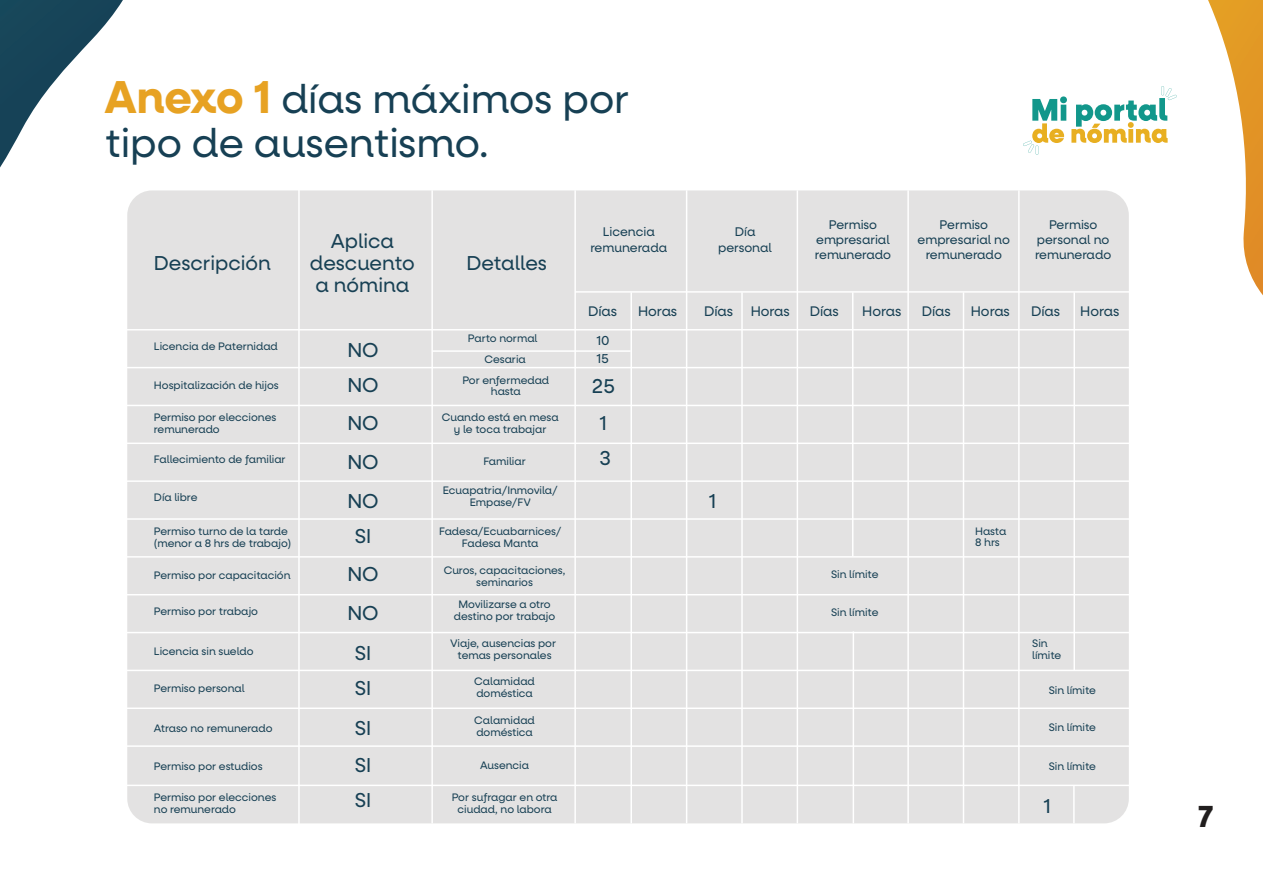
<style>
.page{position:relative;width:1263px;height:893px;background:#fff}
.page>*{position:absolute;margin:0;border:0;box-sizing:border-box;transform-origin:0 0}
.t1{font:40.5px/43.7px "Neulis Alt";color:#174054}
.t2{font:700 30px "Neulis Alt";color:#211e1e}
.t3{font:20.25px/38.8px "Neulis Alt";color:#174054;text-align:center}
.t4{font:13.95px "Neulis Alt";color:#174054}
.t5{font:13.05px/18.1px "Neulis Alt";color:#174054}
.t6{font:12.6px/15.3px "Neulis Alt";color:#174054;text-align:center}
.t7{font:10.95px/11.7px "Neulis Alt";color:#174054;text-align:center}
.s1{font-weight:700;font-size:45.45px;color:#e7a223}
</style>
<div class="page">
<svg style="left:1208px;top:0;width:55px;height:295px"></svg>
<svg style="left:0;top:0;width:123px;height:167px"></svg>
<svg style="left:1023px;top:86px;width:154px;height:69px"></svg>
<div style="left:127px;top:190px;width:1002px;height:633px;background:#e3e2e2;border-radius:25px"></div>
<hr style="left:125px;top:329px;width:1007px;height:1px;background:#fff">
<hr style="left:125px;top:367px;width:1007px;height:1px;background:#fff">
<hr style="left:125px;top:405px;width:1007px;height:1px;background:#fff">
<hr style="left:125px;top:443px;width:1007px;height:1px;background:#fff">
<hr style="left:125px;top:480px;width:1007px;height:2px;background:#fff">
<hr style="left:125px;top:518px;width:1007px;height:2px;background:#fff">
<hr style="left:125px;top:556px;width:1007px;height:2px;background:#fff">
<hr style="left:125px;top:594px;width:1007px;height:1px;background:#fff">
<hr style="left:125px;top:632px;width:1007px;height:1px;background:#fff">
<hr style="left:125px;top:670px;width:1007px;height:1px;background:#fff">
<hr style="left:125px;top:707px;width:1007px;height:2px;background:#fff">
<hr style="left:125px;top:745px;width:1007px;height:2px;background:#fff">
<hr style="left:125px;top:785px;width:1007px;height:1px;background:#fff">
<hr style="left:575px;top:291px;width:557px;height:2px;background:#fff">
<hr style="left:298px;top:181px;width:2px;height:647px;background:#fff">
<hr style="left:431px;top:190px;width:2px;height:633px;background:#fff">
<hr style="left:574px;top:190px;width:2px;height:633px;background:#fff">
<hr style="left:686px;top:190px;width:1px;height:633px;background:#fff">
<hr style="left:630px;top:292px;width:2px;height:531px;background:#fff">
<hr style="left:741px;top:292px;width:2px;height:531px;background:#fff">
<hr style="left:852px;top:292px;width:1px;height:264px;background:#fff">
<hr style="left:853px;top:631px;width:1px;height:192px;background:#fff">
<hr style="left:963px;top:292px;width:1px;height:531px;background:#fff">
<hr style="left:1073px;top:292px;width:2px;height:378px;background:#fff">
<hr style="left:1073px;top:786px;width:2px;height:37px;background:#fff">
<hr style="left:797px;top:190px;width:1px;height:633px;background:#fff">
<hr style="left:907px;top:190px;width:2px;height:633px;background:#fff">
<hr style="left:1018px;top:190px;width:2px;height:633px;background:#fff">
<hr style="left:432px;top:350px;width:199px;height:2px;background:#fff">
<h1 class="t1" style="left:105px;top:78px;width:526px"><span class="s1">Anexo 1</span> días máximos por tipo de ausentismo.</h1>
<h3 class="t3" style="left:154px;top:244px;width:118px">Descripción</h3>
<h3 class="t3" style="left:310px;top:231px;width:106px;line-height:21.8px">Aplica descuento a nómina</h3>
<p class="t6" style="left:590px;top:224px;width:78px">Licencia remunerada</p>
<p class="t6" style="left:815px;top:217px;width:78px">Permiso empresarial remunerado</p>
<p class="t6" style="left:917px;top:217px;width:94px">Permiso empresarial no remunerado</p>
<p class="t6" style="left:1035px;top:217px;width:78px">Permiso personal no remunerado</p>
<p class="t6" style="left:718px;top:224px;width:55px">Día personal</p>
<h3 class="t3" style="left:467px;top:244px;width:82px">Detalles</h3>
<p class="t4" style="left:588px;top:303px;width:31px">Días</p>
<p class="t4" style="left:638px;top:303px;width:41px">Horas</p>
<p class="t4" style="left:704px;top:303px;width:31px">Días</p>
<p class="t4" style="left:751px;top:303px;width:41px">Horas</p>
<p class="t4" style="left:810px;top:303px;width:31px">Días</p>
<p class="t4" style="left:862px;top:303px;width:41px">Horas</p>
<p class="t4" style="left:922px;top:303px;width:31px">Días</p>
<p class="t4" style="left:971px;top:303px;width:41px">Horas</p>
<p class="t4" style="left:1031px;top:303px;width:31px">Días</p>
<p class="t4" style="left:1080px;top:303px;width:41px">Horas</p>
<p class="t7" style="left:154px;top:340px;width:125px">Licencia de Paternidad</p>
<p class="t7" style="left:468px;top:328px;width:71px;line-height:21px">Parto normal<br>Cesaria</p>
<h3 class="t3" style="left:347px;top:331px;width:33px">NO</h3>
<p class="t5" style="left:596px;top:332px;width:15px">10<br>15</p>
<h3 class="t3" style="left:592px;top:367px;width:24px;line-height:37.5px">25<br>1</h3>
<p class="t7" style="left:462px;top:374px;width:88px">Por enfermedad hasta</p>
<h3 class="t3" style="left:347px;top:366px;width:33px;text-align:justify">NO NO NO NO</h3>
<p class="t7" style="left:154px;top:380px;width:126px">Hospitalización de hijos</p>
<p class="t7" style="left:154px;top:412px;width:124px;text-align:left">Permiso por elecciones remunerado</p>
<p class="t7" style="left:442px;top:412px;width:118px">Cuando está en mesa y le toca trabajar</p>
<h3 class="t3" style="left:599px;top:439px;width:13px">3</h3>
<p class="t7" style="left:154px;top:454px;width:133px">Fallecimiento de familiar</p>
<p class="t7" style="left:483px;top:455px;width:44px">Familiar</p>
<p class="t7" style="left:443px;top:485px;width:116px">Ecuapatria/Inmovila/<br>Empase/FV</p>
<p class="t7" style="left:439px;top:525px;width:124px">Fadesa/Ecuabarnices/<br>Fadesa Manta</p>
<p class="t7" style="left:444px;top:565px;width:123px">Curos, capacitaciones, seminarios</p>
<p class="t7" style="left:454px;top:598px;width:103px">Movilizarse a otro destino por trabajo</p>
<p class="t7" style="left:450px;top:638px;width:107px">Viaje, ausencias por temas personales</p>
<p class="t7" style="left:154px;top:492px;width:45px">Día libre</p>
<p class="t7" style="left:154px;top:525px;width:139px;text-align:left">Permiso turno de la tarde (menor a 8 hrs de trabajo)</p>
<h3 class="t3" style="left:355px;top:517px;width:18px">SI</h3>
<h3 class="t3" style="left:347px;top:555px;width:33px;line-height:39.3px;text-align:left">NO<br>NO</h3>
<p class="t7" style="left:154px;top:569px;width:138px">Permiso por capacitación</p>
<p class="t7" style="left:154px;top:606px;width:106px">Permiso por trabajo</p>
<p class="t7" style="left:154px;top:645px;width:101px">Licencia sin sueldo</p>
<p class="t7" style="left:154px;top:683px;width:92px">Permiso personal</p>
<p class="t7" style="left:154px;top:722px;width:120px">Atraso no remunerado</p>
<p class="t7" style="left:154px;top:760px;width:110px">Permiso por estudios</p>
<h3 class="t3" style="left:355px;top:635px;width:18px;line-height:35.1px;text-align:left">SI<br>SI</h3>
<h3 class="t3" style="left:355px;top:711px;width:18px;line-height:35.7px;text-align:justify">SI SI SI</h3>
<p class="t7" style="left:474px;top:675px;width:62px;text-align:left">Calamidad doméstica</p>
<p class="t7" style="left:474px;top:715px;width:62px;text-align:left">Calamidad doméstica</p>
<p class="t7" style="left:480px;top:760px;width:50px">Ausencia</p>
<p class="t7" style="left:154px;top:792px;width:124px;text-align:left">Permiso por elecciones no remunerado</p>
<p class="t7" style="left:452px;top:792px;width:107px">Por sufragar en otra ciudad, no labora</p>
<h3 class="t3" style="left:709px;top:482px;width:9px">1</h3>
<p class="t7" style="left:831px;top:569px;width:49px">Sin límite</p>
<p class="t7" style="left:831px;top:606px;width:49px">Sin límite</p>
<p class="t7" style="left:975px;top:525px;width:33px;text-align:left">Hasta<br>8 hrs</p>
<p class="t7" style="left:1032px;top:638px;width:31px;text-align:left">Sin límite</p>
<p class="t7" style="left:1049px;top:684px;width:49px">Sin límite</p>
<p class="t7" style="left:1049px;top:722px;width:49px">Sin límite</p>
<p class="t7" style="left:1049px;top:761px;width:49px">Sin límite</p>
<h3 class="t3" style="left:1043px;top:787px;width:9px">1</h3>
<h2 class="t2" style="left:1198px;top:799px;width:17px">7</h2>
</div>
